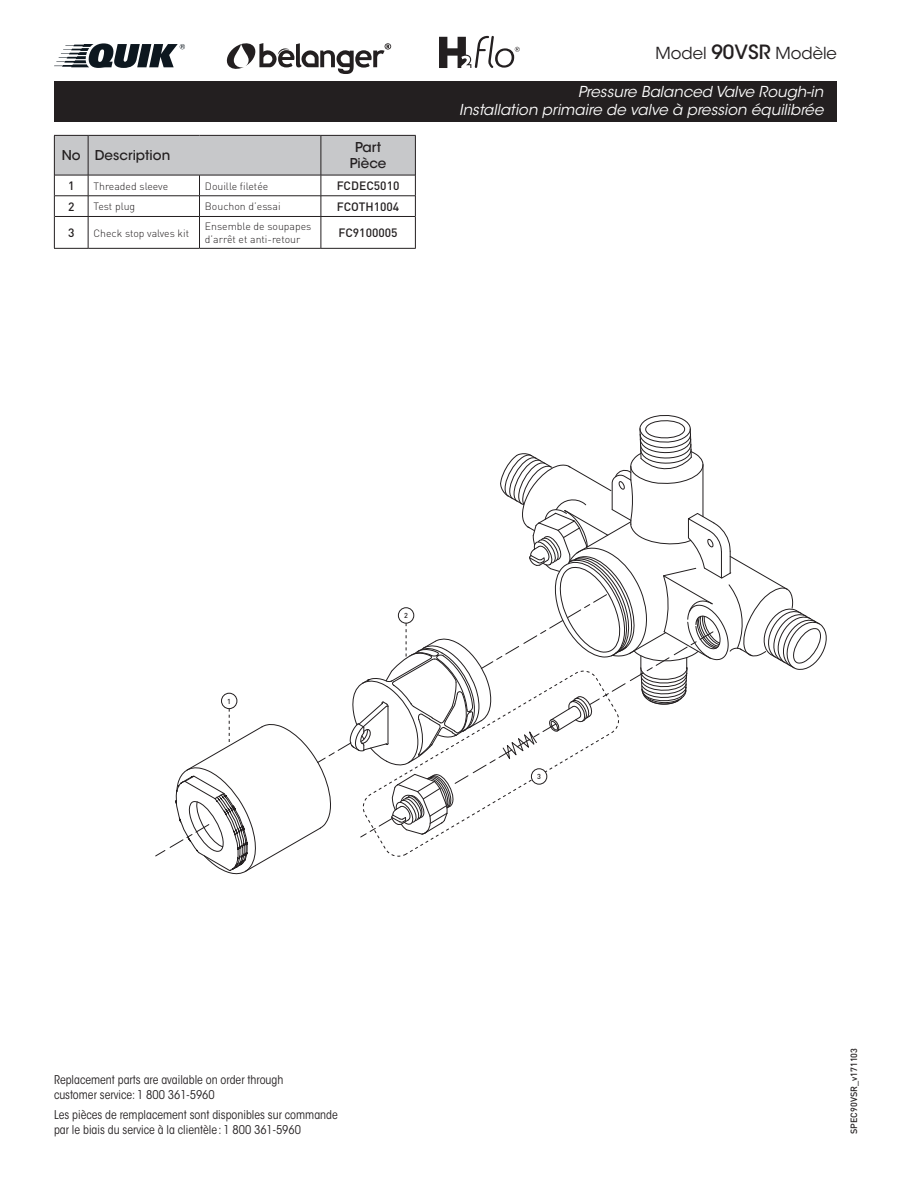
<style>
.page{position:relative;width:918px;height:1188px;background:#fff}
.page>*{position:absolute;margin:0;border:0;box-sizing:border-box;transform-origin:0 0}
.t1{font:16.5px "ITC Avant Garde Std";color:#231f20}
.t2{font:italic 15px/18px "ITC Avant Garde Std";color:#fff;text-align:right}
.t3{font:500 13.5px/16.2px "ITC Avant Garde Std";color:#231f20;text-align:center}
.t4{font:condensed 12px/15px "ITC Avant Garde Std";color:#231f20}
.t5{font:500 12px "DIN";color:#231f20}
.t6{font:300 10.5px/12.6px "DIN";color:#231f20}
.t7{font:500 9px "DIN";color:#231f20}
.t8{font:500 7.2px "DIN";color:#231f20}
.s1{font-weight:500;font-size:19.5px}
</style>
<div class="page">
<div style="left:54px;top:81px;width:783px;height:41px;background:#231f20"></div>
<svg style="left:155px;top:415px;width:672px;height:460px"></svg>
<hr style="left:55px;top:216px;width:33px;height:1px;background:#231f20">
<hr style="left:88px;top:216px;width:112px;height:1px;background:#231f20">
<hr style="left:88px;top:217px;width:1px;height:31px;background:#231f20">
<hr style="left:200px;top:216px;width:121px;height:1px;background:#231f20">
<hr style="left:199px;top:217px;width:1px;height:31px;background:#231f20">
<hr style="left:321px;top:216px;width:94px;height:1px;background:#231f20">
<hr style="left:321px;top:217px;width:1px;height:31px;background:#231f20">
<svg style="left:54px;top:136px;width:362px;height:80px"></svg>
<hr style="left:54px;top:216px;width:1px;height:32px;background:#231f20">
<hr style="left:415px;top:216px;width:1px;height:32px;background:#231f20">
<hr style="left:54px;top:248px;width:34px;height:1px;background:#231f20">
<hr style="left:88px;top:248px;width:112px;height:1px;background:#231f20">
<hr style="left:200px;top:248px;width:121px;height:1px;background:#231f20">
<hr style="left:321px;top:248px;width:95px;height:1px;background:#231f20">
<hr style="left:54px;top:135px;width:34px;height:1px;background:#231f20">
<hr style="left:54px;top:136px;width:1px;height:39px;background:#231f20">
<hr style="left:88px;top:135px;width:112px;height:1px;background:#231f20">
<hr style="left:200px;top:135px;width:121px;height:1px;background:#231f20">
<hr style="left:321px;top:135px;width:95px;height:1px;background:#231f20">
<hr style="left:415px;top:136px;width:1px;height:39px;background:#231f20">
<hr style="left:55px;top:175px;width:33px;height:1px;background:#231f20">
<hr style="left:88px;top:175px;width:112px;height:1px;background:#231f20">
<hr style="left:200px;top:175px;width:121px;height:1px;background:#231f20">
<hr style="left:321px;top:175px;width:94px;height:1px;background:#231f20">
<svg style="left:227px;top:43px;width:164px;height:31px"></svg>
<svg style="left:439px;top:36px;width:81px;height:32px"></svg>
<svg style="left:54px;top:43px;width:131px;height:25px"></svg>
<p class="t3" style="left:62px;top:147px;width:110px">No Description</p>
<p class="t3" style="left:350px;top:139px;width:38px">Part<br>Pièce</p>
<p class="t5" style="left:68px;top:178px;width:8px">1</p>
<p class="t6" style="left:94px;top:179px;width:76px">Threaded sleeve</p>
<p class="t6" style="left:205px;top:179px;width:65px">Douille filetée</p>
<p class="t5" style="left:337px;top:178px;width:64px">FCDEC5010</p>
<p class="t5" style="left:68px;top:199px;width:8px">2</p>
<p class="t6" style="left:94px;top:200px;width:43px">Test plug</p>
<p class="t6" style="left:205px;top:200px;width:77px">Bouchon d’essai</p>
<p class="t5" style="left:337px;top:199px;width:64px">FCOTH1004</p>
<p class="t5" style="left:68px;top:225px;width:8px">3</p>
<p class="t6" style="left:94px;top:226px;width:97px">Check stop valves kit</p>
<p class="t6" style="left:205px;top:220px;width:108px">Ensemble de soupapes d’arrêt et anti-retour</p>
<p class="t5" style="left:339px;top:225px;width:61px">FC9100005</p>
<h1 class="t1" style="left:656px;top:43px;width:183px">Model <span class="s1">90VSR</span> Modèle</h1>
<p class="t2" style="left:459px;top:83px;width:366px">Pressure Balanced Valve Rough-in<br>Installation primaire de valve à pression équilibrée</p>
<p class="t8" style="left:227px;top:697px;width:5px">1</p>
<p class="t8" style="left:404px;top:611px;width:5px">2</p>
<p class="t4" style="left:54px;top:1073px;width:231px">Replacement parts are available on order through customer service: 1 800 361-5960</p>
<p class="t4" style="left:54px;top:1107px;width:285px">Les pièces de remplacement sont disponibles sur commande par le biais du service à la clientèle : 1 800 361-5960</p>
<p class="t8" style="left:537px;top:772px;width:5px">3</p>
<p class="t7" style="left:848px;top:1134px;width:88px;rotate:-90deg">SPEC90VSR_v171103</p>
</div>
